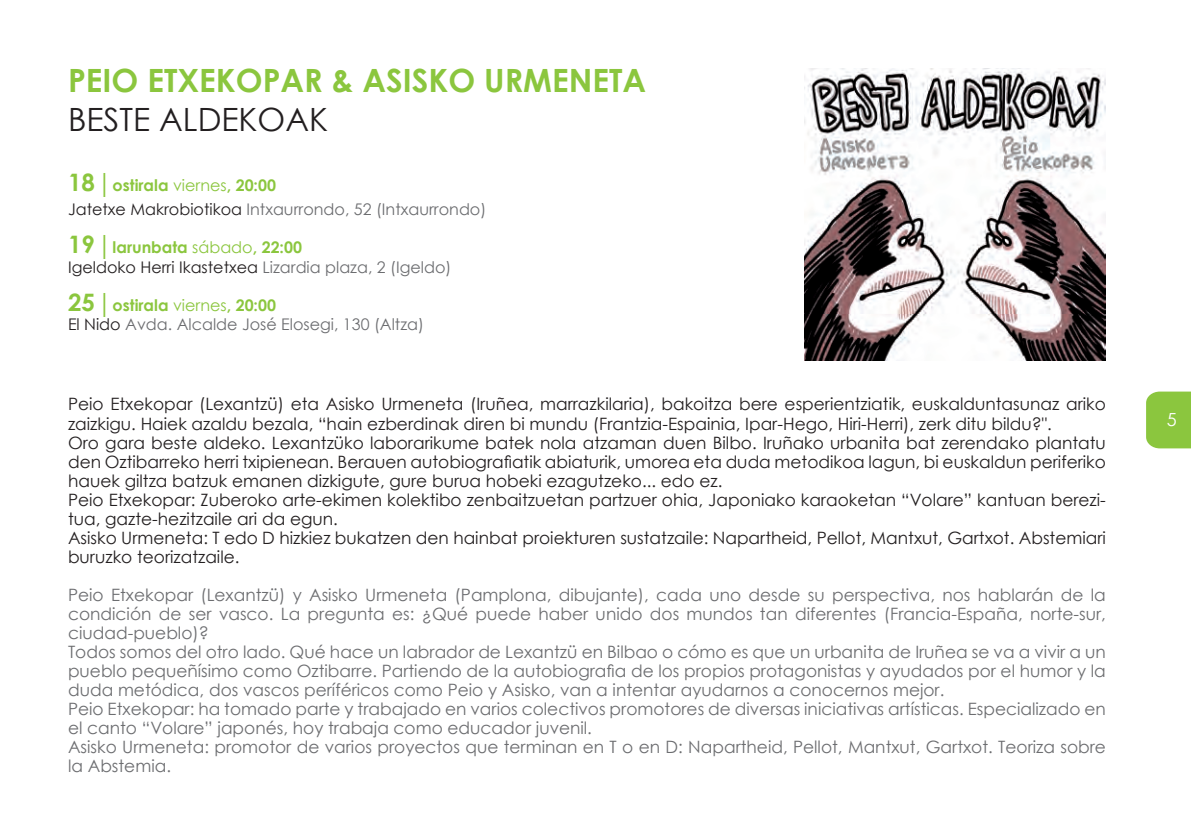
<style>
.page{position:relative;width:1191px;height:840px;background:#fff}
.page>*{position:absolute;margin:0;border:0;box-sizing:border-box;transform-origin:0 0}
.t1{font:700 32px "Century Gothic";color:#8bc63e}
.t2{font:32px "Century Gothic";color:#231f20}
.t3{font:18px "Century Gothic";color:#fff}
.t4{font:17px/19px "Century Gothic";color:#6c6d70}
.t5{font:17px/19px "Century Gothic";color:#231f20}
.t6{font:16px/24px "Century Gothic";color:#6c6d70}
.t7{font:16px/19.2px "Century Gothic";color:#231f20}
.s1{font-weight:700;font-size:24px;color:#8bc63e}
.s2{font-family:"Frutiger";font-weight:300;font-size:24px;color:#8bc63e}
.s3{font-weight:700;color:#8bc63e}
.s4{color:#8bc63e}
.s5{color:#231f20}
.s6{color:#6c6d70}
</style>
<div class="page">
<div style="left:1146px;top:391px;width:45px;height:57px;background:#8bc63e"></div>
<img style="left:804px;top:68px;width:302px;height:293px">
<h1 class="t1" style="left:68px;top:56px;width:579px">Peio Etxekopar &amp; Asisko Urmeneta</h1>
<h1 class="t2" style="left:68px;top:97px;width:261px">BESTE ALDEKOAK</h1>
<p class="t6" style="left:68px;top:173px;width:420px"><span class="s1">18</span> <span class="s2">|</span> <span class="s3">ostirala</span> <span class="s4">viernes</span><span class="s3">, 20:00<br></span><span class="s5">Jatetxe Makrobiotikoa</span> Intxaurrondo, 52 (Intxaurrondo)</p>
<p class="t7" style="left:68px;top:237px;width:385px"><span class="s1">19</span> <span class="s2">|</span> <span class="s3">larunbata</span> <span class="s4">sábado</span><span class="s3">, 22:00<br></span>Igeldoko Herri Ikastetxea <span class="s6">Lizardia plaza, 2 (Igeldo)</span></p>
<p class="t6" style="left:68px;top:295px;width:357px;line-height:19.2px"><span class="s1">25</span> <span class="s2">|</span> <span class="s3">ostirala</span> <span class="s4">viernes</span><span class="s3">, 20:00<br></span><span class="s5">El Nido</span> Avda. Alcalde José Elosegi, 130 (Altza)</p>
<p class="t5" style="left:68px;top:394px;width:1039px">Peio Etxekopar (Lexantzü) eta Asisko Urmeneta (Iruñea, marrazkilaria), bakoitza bere esperientziatik, euskalduntasunaz ariko zaizkigu. Haiek azaldu bezala, “hain ezberdinak diren bi mundu (Frantzia-Espainia, Ipar-Hego, Hiri-Herri), zerk ditu bildu?".<br>Oro gara beste aldeko. Lexantzüko laborarikume batek nola atzaman duen Bilbo. Iruñako urbanita bat zerendako plantatu den Oztibarreko herri txipienean. Berauen autobiografiatik abiaturik, umorea eta duda metodikoa lagun, bi euskaldun periferiko hauek giltza batzuk emanen dizkigute, gure burua hobeki ezagutzeko... edo ez.<br>Peio Etxekopar: Zuberoko arte-ekimen kolektibo zenbaitzuetan partzuer ohia, Japoniako karaoketan “Volare” kantuan berezi&shy;tua, gazte-hezitzaile ari da egun.<br>Asisko Urmeneta: T edo D hizkiez bukatzen den hainbat proiekturen sustatzaile: Napartheid, Pellot, Mantxut, Gartxot. Abstemiari buruzko teorizatzaile.</p>
<p class="t4" style="left:68px;top:584px;width:1039px">Peio Etxekopar (Lexantzü) y Asisko Urmeneta (Pamplona, dibujante), cada uno desde su perspectiva, nos hablarán de la condición de ser vasco. La pregunta es: ¿Qué puede haber unido dos mundos tan diferentes (Francia-España, norte-sur, ciudad-pueblo)?<br>Todos somos del otro lado. Qué hace un labrador de Lexantzü en Bilbao o cómo es que un urbanita de Iruñea se va a vivir a un pueblo pequeñísimo como Oztibarre. Partiendo de la autobiografia de los propios protagonistas y ayudados por el humor y la duda metódica, dos vascos períféricos como Peio y Asisko, van a intentar ayudarnos a conocernos mejor.<br>Peio Etxekopar: ha tomado parte y trabajado en varios colectivos promotores de diversas iniciativas artísticas. Especializado en el canto “Volare” japonés, hoy trabaja como educador juvenil.<br>Asisko Urmeneta: promotor de varios proyectos que terminan en T o en D: Napartheid, Pellot, Mantxut, Gartxot. Teoriza sobre la Abstemia.</p>
<p class="t3" style="left:1166px;top:407px;width:11px">5</p>
</div>
